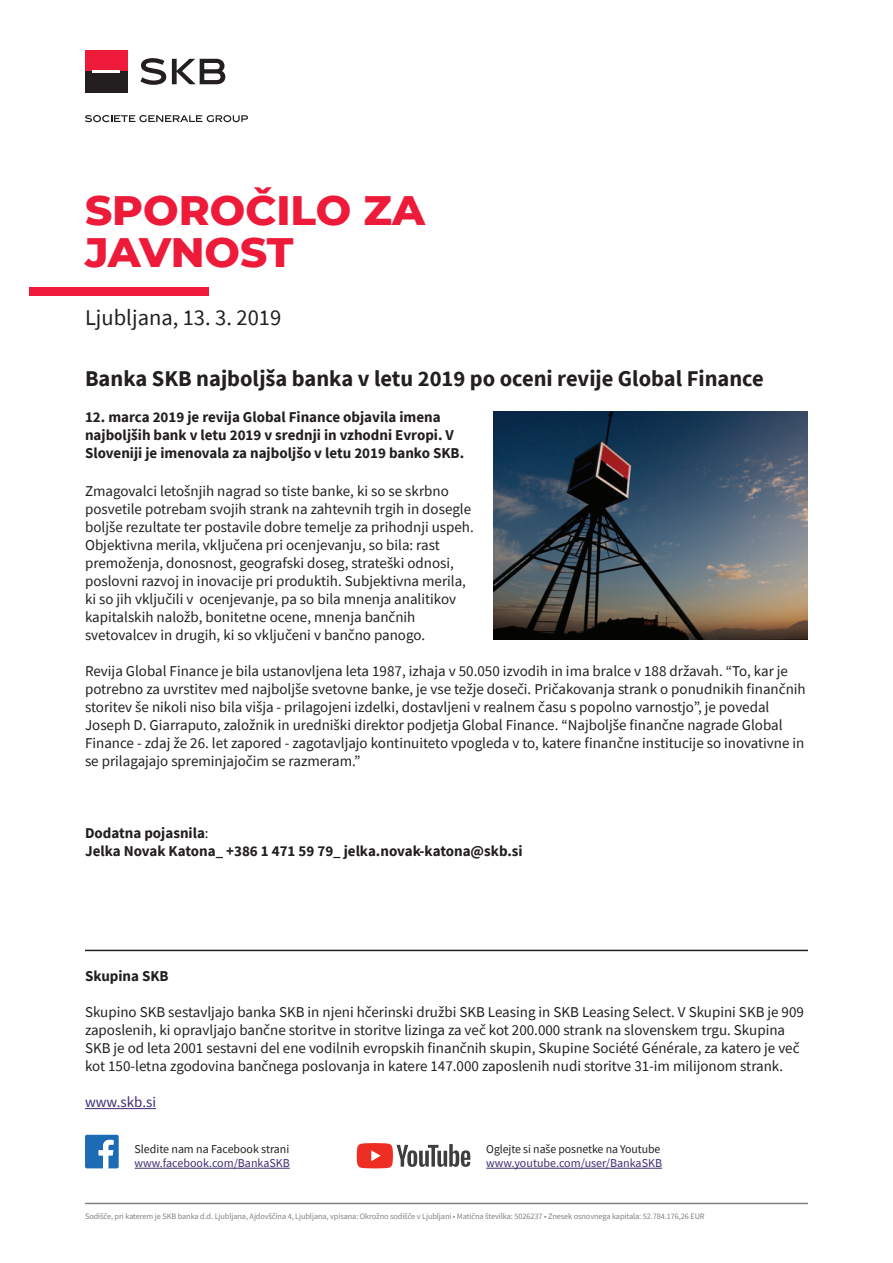
<style>
.page{position:relative;width:893px;height:1263px;background:#fff}
.page>*{position:absolute;margin:0;border:0;box-sizing:border-box;transform-origin:0 0}
.t1{font:800 42px/41.7px "Montserrat";color:#ed1a3a}
.t2{font:700 22.5px "Source Sans Pro";color:#231f20}
.t3{font:22.5px "Source Sans Pro";color:#231f20}
.t4{font:15px/18px "Source Sans Pro";color:#231f20}
.t5{font:700 15px/18px "Source Sans Pro";color:#231f20}
.t6{font:15px "Source Sans Pro";color:#3f2d73}
.t7{font:12px "Source Sans Pro";letter-spacing:-.005em;color:#231f20}
.t8{font:12px "Source Sans Pro";color:#3f2d73}
.t9{font:8.25px "Source Sans Pro";letter-spacing:-.01em;color:#808285}
.s1{font-weight:400}
</style>
<div class="page">
<hr style="left:85px;top:1203px;width:723px;height:1px;background:#808285">
<div style="left:29px;top:287px;width:179px;height:9px;background:#ed1a3a"></div>
<svg style="left:140px;top:58px;width:26px;height:27px"></svg>
<svg style="left:172px;top:59px;width:53px;height:25px"></svg>
<div style="left:85px;top:50px;width:42px;height:22px;background:#ed1a3a"></div>
<div style="left:85px;top:72px;width:42px;height:21px;background:#231f20"></div>
<hr style="left:92px;top:70px;width:28px;height:3px;background:#fff">
<svg style="left:85px;top:115px;width:163px;height:7px"></svg>
<img style="left:493px;top:411px;width:315px;height:228px">
<hr style="left:85px;top:1108px;width:71px;height:1px;background:#3f2d73">
<hr style="left:85px;top:950px;width:723px;height:1px;background:#231f20">
<svg style="left:357px;top:1143px;width:113px;height:25px"></svg>
<hr style="left:135px;top:1168px;width:155px;height:1px;background:#3f2d73">
<hr style="left:486px;top:1168px;width:176px;height:1px;background:#3f2d73">
<svg style="left:85px;top:1135px;width:34px;height:33px"></svg>
<h1 class="t1" style="left:85px;top:187px;width:341px">SPOROČILO ZA<br>JAVNOST</h1>
<h2 class="t3" style="left:85px;top:304px;width:198px">Ljubljana, 13. 3. 2019</h2>
<h2 class="t2" style="left:85px;top:364px;width:680px">Banka SKB najboljša banka v letu 2019 po oceni revije Global Finance</h2>
<p class="t5" style="left:85px;top:408px;width:381px">12. marca 2019 je revija Global Finance objavila imena najboljših bank v letu 2019 v srednji in vzhodni Evropi. V<br>Sloveniji je imenovala za najboljšo v letu 2019 banko SKB.</p>
<p class="t4" style="left:85px;top:482px;width:390px">Zmagovalci letošnjih nagrad so tiste banke, ki so se skrbno posvetile potrebam svojih strank na zahtevnih trgih in dosegle boljše rezultate ter postavile dobre temelje za prihodnji uspeh.<br>Objektivna merila, vključena pri ocenjevanju, so bila: rast premoženja, donosnost, geografski doseg, strateški odnosi, poslovni razvoj in inovacije pri produktih. Subjektivna merila, ki so jih vključili v ocenjevanje, pa so bila mnenja analitikov kapitalskih naložb, bonitetne ocene, mnenja bančnih svetovalcev in drugih, ki so vključeni v bančno panogo.</p>
<p class="t4" style="left:85px;top:662px;width:722px">Revija Global Finance je bila ustanovljena leta 1987, izhaja v 50.050 izvodih in ima bralce v 188 državah. “To, kar je potrebno za uvrstitev med najboljše svetovne banke, je vse težje doseči. Pričakovanja strank o ponudnikih finančnih storitev še nikoli niso bila višja - prilagojeni izdelki, dostavljeni v realnem času s popolno varnostjo”, je povedal Joseph D. Giarraputo, založnik in uredniški direktor podjetja Global Finance. “Najboljše finančne nagrade Global Finance - zdaj že 26. let zapored - zagotavljajo kontinuiteto vpogleda v to, katere finančne institucije so inovativne in se prilagajajo spreminjajočim se razmeram.”</p>
<p class="t5" style="left:85px;top:824px;width:439px">Dodatna pojasnila<span class="s1">:<br></span>Jelka Novak Katona_ +386 1 471 59 79_ jelka.novak-katona@skb.si</p>
<p class="t5" style="left:85px;top:966px;width:85px">Skupina SKB</p>
<p class="t4" style="left:85px;top:1003px;width:720px">Skupino SKB sestavljajo banka SKB in njeni hčerinski družbi SKB Leasing in SKB Leasing Select. V Skupini SKB je 909 zaposlenih, ki opravljajo bančne storitve in storitve lizinga za več kot 200.000 strank na slovenskem trgu. Skupina SKB je od leta 2001 sestavni del ene vodilnih evropskih finančnih skupin, Skupine Société Générale, za katero je več kot 150-letna zgodovina bančnega poslovanja in katere 147.000 zaposlenih nudi storitve 31-im milijonom strank.</p>
<p class="t6" style="left:85px;top:1093px;width:72px">www.skb.si</p>
<p class="t7" style="left:135px;top:1141px;width:156px">Sledite nam na Facebook strani</p>
<p class="t8" style="left:135px;top:1156px;width:157px">www.facebook.com/BankaSKB</p>
<p class="t7" style="left:486px;top:1141px;width:176px">Oglejte si naše posnetke na Youtube</p>
<p class="t8" style="left:486px;top:1156px;width:177px">www.youtube.com/user/BankaSKB</p>
<p class="t9" style="left:85px;top:1211px;width:621px">Sodišče, pri katerem je SKB banka d.d. Ljubljana, Ajdovščina 4, Ljubljana, vpisana: Okrožno sodišče v Ljubljani • Matična številka: 5026237 • Znesek osnovnega kapitala: 52.784.176,26 EUR</p>
</div>
